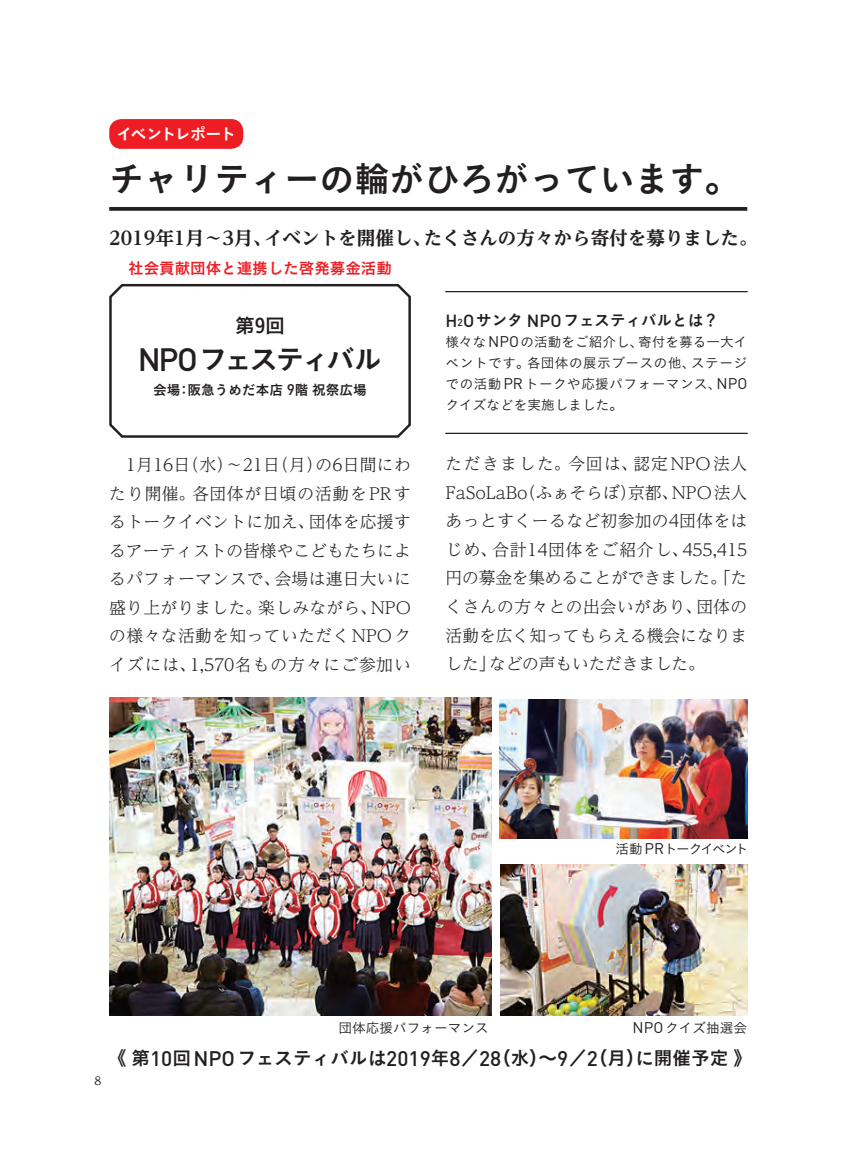
<style>
.page{position:relative;width:864px;height:1171px;background:#fff}
.page>*{position:absolute;margin:0;border:0;box-sizing:border-box;transform-origin:0 0}
.t1{font:35px "Koburina Go Std W6";color:#231f20}
.t2{font:28.53px "Koburina Go Std W6";letter-spacing:-.1em;color:#231f20}
.t3{font:19.78px "Koburina Go Std W6";color:#231f20}
.t4{font:18.55px "Koburina Go Std W6";color:#231f20}
.t5{font:700 expanded 18.55px "UD Reimin Pr 6";letter-spacing:-.005em;color:#231f20}
.t6{font:300 16.8px/28.5px "UD Reimin Pr 6";letter-spacing:.02em;color:#231f20;text-align:justify}
.t7{font:16.1px "Koburina Go Std W6";letter-spacing:-.11em;color:#fff}
.t8{font:15.58px "Koburina Go Std W6";color:#231f20}
.t9{font:15.58px "Koburina Go Std W6";color:#ee1d23}
.t10{font:13.65px/21px "Koburina Go Std W3";color:#231f20;text-align:justify}
.t11{font:13.65px "Koburina Go Std W6";color:#231f20}
.t12{font:13.65px "Koburina Go Std W3";letter-spacing:-.13em;color:#231f20}
.t13{font:500 11.2px "UD Reimin Pr 6";color:#231f20}
.s1{font-family:"DIN";font-weight:500;font-size:32.02px}
.s2{font-family:"DIN";font-weight:500;font-size:15.22px}
.s3{font-family:"DIN";font-weight:500;font-size:17.32px}
.s4{font-family:"DIN";font-weight:500;font-size:10.15px}
.s5{font-family:"DIN";font-size:15.22px}
.s6{font-family:"DIN";font-weight:500;font-size:20.82px}
</style>
<div class="page">
<svg style="left:109px;top:207px;width:638px;height:4px;background:#312e2f"></svg>
<div style="left:109px;top:119px;width:134px;height:30px;background:#ee1d23;border-radius:12px"></div>
<div style="left:109px;top:284px;width:301px;height:154px;border:2px solid #231f20;border-radius:12px"></div>
<hr style="left:445px;top:291px;width:302px;height:1px;background:#231f20">
<hr style="left:445px;top:433px;width:302px;height:1px;background:#231f20">
<img style="left:500px;top:864px;width:247px;height:151px">
<img style="left:109px;top:697px;width:382px;height:318px">
<img style="left:499px;top:699px;width:248px;height:139px">
<hr style="left:0;top:64px;width:50px;height:1px;background:#000">
<hr style="left:814px;top:64px;width:49px;height:1px;background:#000">
<hr style="left:0;top:1106px;width:50px;height:1px;background:#000">
<hr style="left:814px;top:1106px;width:49px;height:1px;background:#000">
<hr style="left:64px;top:0;width:1px;height:50px;background:#000">
<hr style="left:64px;top:1121px;width:1px;height:50px;background:#000">
<hr style="left:798px;top:0;width:1px;height:50px;background:#000">
<hr style="left:798px;top:1121px;width:1px;height:50px;background:#000">
<hr style="left:15px;top:49px;width:49px;height:1px;background:#000">
<hr style="left:799px;top:49px;width:49px;height:1px;background:#000">
<hr style="left:15px;top:1121px;width:49px;height:1px;background:#000">
<hr style="left:799px;top:1121px;width:49px;height:1px;background:#000">
<hr style="left:49px;top:15px;width:1px;height:49px;background:#000">
<hr style="left:49px;top:1106px;width:1px;height:50px;background:#000">
<hr style="left:813px;top:15px;width:1px;height:49px;background:#000">
<hr style="left:813px;top:1106px;width:1px;height:50px;background:#000">
<div style="left:418px;top:11px;width:27px;height:27px;border:2px solid #fff;border-radius:50%"></div>
<hr style="left:382px;top:24px;width:99px;height:2px;background:#fff">
<hr style="left:430px;top:0;width:3px;height:50px;background:#fff">
<div style="left:419px;top:12px;width:25px;height:25px;border:1px solid #000;border-radius:50%"></div>
<hr style="left:382px;top:25px;width:99px;height:1px;background:#000">
<hr style="left:431px;top:0;width:1px;height:50px;background:#000">
<div style="left:418px;top:1132px;width:27px;height:27px;border:2px solid #fff;border-radius:50%"></div>
<hr style="left:382px;top:1145px;width:99px;height:2px;background:#fff">
<hr style="left:430px;top:1121px;width:3px;height:50px;background:#fff">
<div style="left:419px;top:1133px;width:25px;height:26px;border:1px solid #000;border-radius:50%"></div>
<hr style="left:382px;top:1146px;width:99px;height:1px;background:#000">
<hr style="left:431px;top:1121px;width:1px;height:50px;background:#000">
<div style="left:11px;top:572px;width:27px;height:27px;border:2px solid #fff;border-radius:50%"></div>
<hr style="left:0;top:584px;width:50px;height:2px;background:#fff">
<hr style="left:24px;top:536px;width:2px;height:99px;background:#fff">
<div style="left:12px;top:573px;width:25px;height:25px;border:1px solid #000;border-radius:50%"></div>
<hr style="left:0;top:585px;width:50px;height:1px;background:#000">
<hr style="left:25px;top:536px;width:1px;height:99px;background:#000">
<div style="left:825px;top:572px;width:27px;height:27px;border:2px solid #fff;border-radius:50%"></div>
<hr style="left:814px;top:584px;width:49px;height:2px;background:#fff">
<hr style="left:837px;top:536px;width:2px;height:99px;background:#fff">
<div style="left:826px;top:573px;width:25px;height:25px;border:1px solid #000;border-radius:50%"></div>
<hr style="left:814px;top:585px;width:49px;height:1px;background:#000">
<hr style="left:838px;top:536px;width:1px;height:99px;background:#000">
<p class="t7" style="left:116px;top:122px;width:121px">イベントレポート</p>
<h1 class="t1" style="left:109px;top:152px;width:632px">チャリティーの輪がひろがっています。</h1>
<p class="t5" style="left:109px;top:223px;width:649px">2019年1月～3月、イベントを開催し、たくさんの方々から寄付を募りました。</p>
<p class="t9" style="left:128px;top:256px;width:265px">社会貢献団体と連携した啓発募金活動</p>
<p class="t3" style="left:235px;top:310px;width:51px">第9回</p>
<h2 class="t2" style="left:138px;top:338px;width:246px"><span class="s1">NPO</span>フェスティバル</h2>
<p class="t11" style="left:153px;top:379px;width:215px">会場：阪急うめだ本店 <span class="s2">9</span>階祝祭広場</p>
<p class="t6" style="left:109px;top:450px;width:303px">　1月16日（水）～21日（月）の6日間にわたり開催。各団体が日頃の活動をPRするトークイベントに加え、団体を応援するアーティストの皆様やこどもたちによるパフォーマンスで、会場は連日大いに盛り上がりました。楽しみながら、NPOの様々な活動を知っていただくNPOクイズには、1,570名もの方々にご参加い</p>
<p class="t8" style="left:445px;top:308px;width:274px"><span class="s3">H</span><span class="s4">2</span><span class="s3">O</span>サンタ <span class="s3">NPO</span>フェスティバルとは？</p>
<p class="t10" style="left:445px;top:331px;width:303px">様々な<span class="s5">NPO</span>の活動をご紹介し、寄付を募る一大イベントです。各団体の展示ブースの他、ステージでの活動<span class="s5">PR</span>トークや応援パフォーマンス、<span class="s5">NPO</span>クイズなどを実施しました。</p>
<p class="t6" style="left:445px;top:449px;width:303px">ただきました。今回は、認定NPO法人FaSoLaBo（ふぁそらぼ）京都、NPO法人あっとすくーるなど初参加の4団体をはじめ、合計14団体をご紹介し、455,415円の募金を集めることができました。「たくさんの方々との出会いがあり、団体の活動を広く知ってもらえる機会になりました」などの声もいただきました。</p>
<p class="t12" style="left:615px;top:838px;width:134px">活動 <span class="s5">PR</span>トークイベント</p>
<p class="t13" style="left:94px;top:1072px;width:8px">8</p>
<p class="t10" style="left:338px;top:1016px;width:152px">団体応援パフォーマンス</p>
<p class="t10" style="left:632px;top:1016px;width:116px"><span class="s5">NPO</span>クイズ抽選会</p>
<p class="t4" style="left:108px;top:1044px;width:645px">《第<span class="s6">10</span>回<span class="s6">NPO</span>フェスティバルは<span class="s6">2019</span>年<span class="s6">8</span>／<span class="s6">28</span>（水）～<span class="s6">9</span>／<span class="s6">2</span>（月）に開催予定》</p>
</div>
